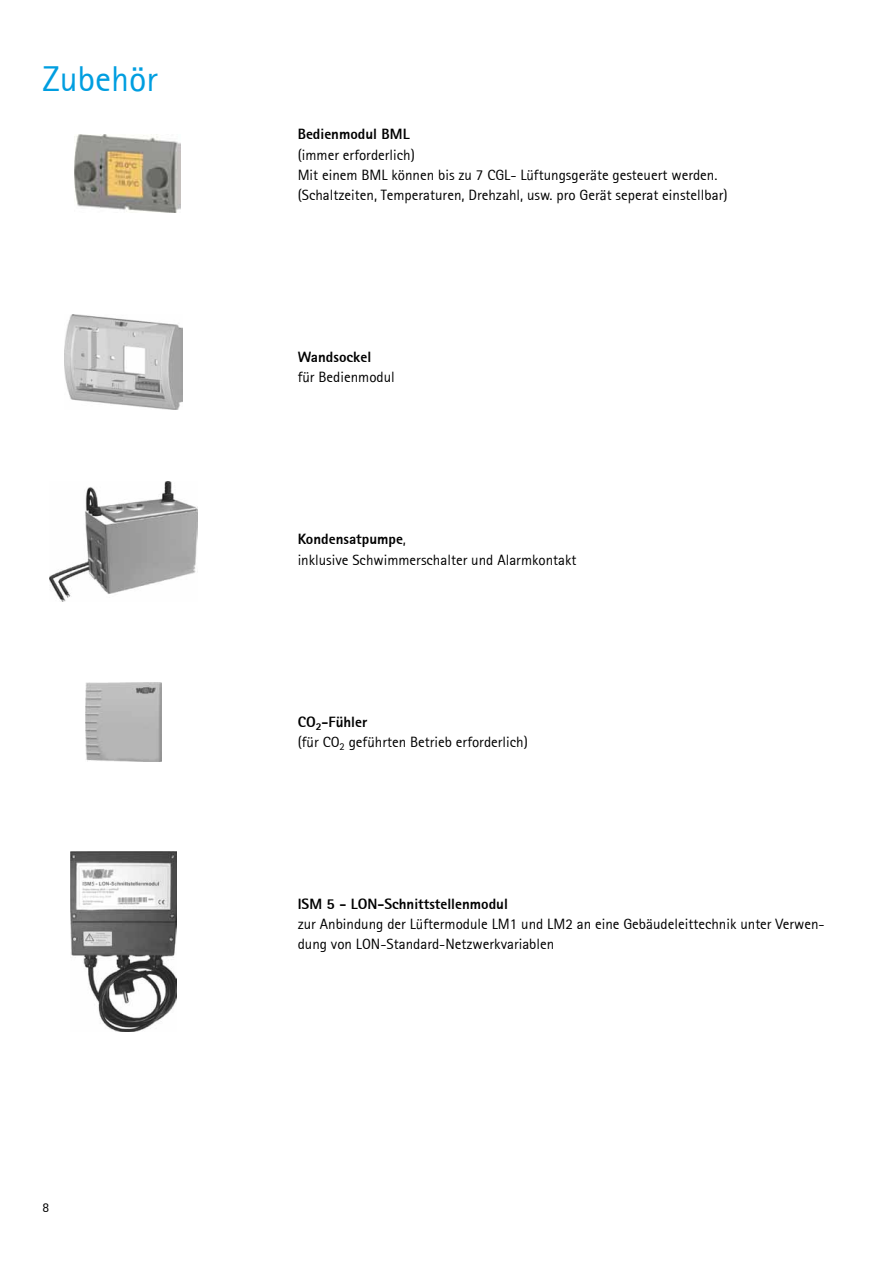
<style>
.page{position:relative;width:893px;height:1263px;background:#fff}
.page>*{position:absolute;margin:0;border:0;box-sizing:border-box;transform-origin:0 0}
.t1{font:36px "Rotis Sans Serif 55";color:#009ee0}
.t2{font:15px/20.2px "Rotis Sans Serif 55";color:#000}
.t3{font:15px "Rotis Sans Serif Extra Bold 75";color:#000}
.t4{font:13.5px "Rotis Sans Serif 55";color:#000}
.s1{font-family:"Rotis Sans Serif 55"}
</style>
<div class="page">
<img style="left:74px;top:135px;width:107px;height:77px">
<img style="left:49px;top:482px;width:148px;height:119px">
<img style="left:85px;top:683px;width:76px;height:78px">
<img style="left:64px;top:315px;width:118px;height:95px">
<img style="left:71px;top:851px;width:106px;height:181px">
<h1 class="t1" style="left:43px;top:58px;width:117px">Zubehör</h1>
<p class="t4" style="left:43px;top:1199px;width:8px">8</p>
<p class="t3" style="left:298px;top:125px;width:113px">Bedienmodul BML</p>
<p class="t2" style="left:298px;top:144px;width:431px">(immer erforderlich)<br>Mit einem BML können bis zu 7 CGL- Lüftungsgeräte gesteuert werden. (Schaltzeiten, Temperaturen, Drehzahl, usw. pro Gerät seperat einstellbar)</p>
<p class="t3" style="left:298px;top:347px;width:75px">Wandsockel</p>
<p class="t2" style="left:298px;top:367px;width:99px">für Bedienmodul</p>
<p class="t3" style="left:298px;top:530px;width:110px">Kondensatpumpe<span class="s1">,</span></p>
<p class="t2" style="left:298px;top:549px;width:280px">inklusive Schwimmerschalter und Alarmkontakt</p>
<p class="t3" style="left:298px;top:712px;width:71px">CO<sub>2</sub>-Fühler</p>
<p class="t2" style="left:298px;top:731px;width:232px">(für CO<sub>2</sub> geführten Betrieb erforderlich)</p>
<p class="t3" style="left:298px;top:894px;width:212px">ISM 5 - LON-Schnittstellenmodul</p>
<p class="t2" style="left:298px;top:914px;width:529px">zur Anbindung der Lüftermodule LM1 und LM2 an eine Gebäudeleittechnik unter Verwen&shy;dung von LON-Standard-Netzwerkvariablen</p>
</div>
